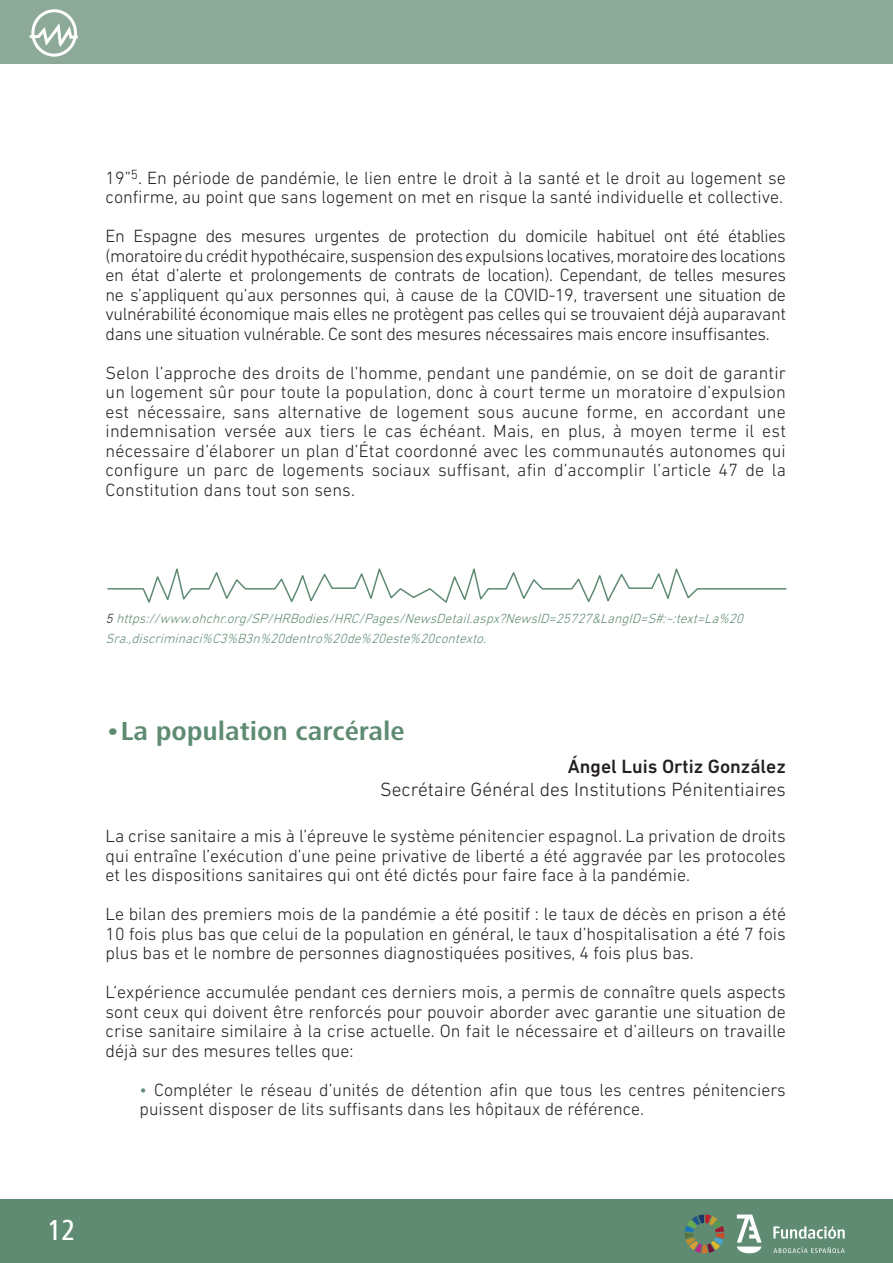
<style>
.page{position:relative;width:893px;height:1263px;background:#fff}
.page>*{position:absolute;margin:0;border:0;box-sizing:border-box;transform-origin:0 0}
.t1{font:500 condensed 30px "Frutiger Next Pro";color:#fff}
.t2{font:700 condensed 27px "Frutiger Next Pro";color:#5f8b72;scale:1.13 1}
.t3{font:300 19.5px "DIN Next LT Pro";color:#231f20}
.t4{font:500 19.5px "DIN Next LT Pro";color:#231f20}
.t5{font:300 18px/19.5px "DIN Next LT Pro";color:#231f20;text-align:justify}
.t6{font:italic 300 13.5px/19.5px "DIN Next LT Pro";color:#5f8b72}
.s1{color:#231f20}
.s2{color:#5f8b72}
</style>
<div class="page">
<div style="left:0;top:1199px;width:893px;height:64px;background:#5f8b72"></div>
<div style="left:0;top:0;width:893px;height:64px;background:#8caa97"></div>
<div style="left:31px;top:9px;width:46px;height:48px;border:3px solid #fff;border-radius:50%"></div>
<svg style="left:29px;top:22px;width:49px;height:28px"></svg>
<svg style="left:737px;top:1214px;width:25px;height:39px"></svg>
<svg style="left:773px;top:1226px;width:72px;height:13px"></svg>
<svg style="left:773px;top:1247px;width:72px;height:6px"></svg>
<svg style="left:685px;top:1214px;width:39px;height:39px"></svg>
<svg style="left:107px;top:568px;width:680px;height:35px"></svg>
<p class="t5" style="left:106px;top:168px;width:682px">19”<sup>5</sup>. En période de pandémie, le lien entre le droit à la santé et le droit au logement se confirme, au point que sans logement on met en risque la santé individuelle et collective.</p>
<p class="t5" style="left:106px;top:226px;width:682px">En Espagne des mesures urgentes de protection du domicile habituel ont été établies (moratoire du crédit hypothécaire, suspension des expulsions locatives, moratoire des locations en état d’alerte et prolongements de contrats de location). Cependant, de telles mesures ne s’appliquent qu’aux personnes qui, à cause de la COVID-19, traversent une situation de vulnérabilité économique mais elles ne protègent pas celles qui se trouvaient déjà auparavant dans une situation vulnérable. Ce sont des mesures nécessaires mais encore insuffisantes.</p>
<p class="t5" style="left:106px;top:363px;width:682px">Selon l’approche des droits de l’homme, pendant une pandémie, on se doit de garantir un logement sûr pour toute la population, donc à court terme un moratoire d’expulsion est nécessaire, sans alternative de logement sous aucune forme, en accordant une indemnisation versée aux tiers le cas échéant. Mais, en plus, à moyen terme il est nécessaire d’élaborer un plan d’État coordonné avec les communautés autonomes qui configure un parc de logements sociaux suffisant, afin d’accomplir l’article 47 de la Constitution dans tout son sens.</p>
<p class="t6" style="left:106px;top:609px;width:643px"><span class="s1">5</span>https://www.ohchr.org/SP/HRBodies/HRC/Pages/NewsDetail.aspx?NewsID=25727&amp;LangID=S#:~:text=La%20<br>Sra.,discriminaci%C3%B3n%20dentro%20de%20este%20contexto.</p>
<h2 class="t2" style="left:106px;top:715px;width:266px">•La population carcérale</h2>
<p class="t4" style="left:568px;top:755px;width:220px">Ángel Luis Ortiz González</p>
<p class="t3" style="left:380px;top:778px;width:407px">Secrétaire Général des Institutions Pénitentiaires</p>
<p class="t5" style="left:106px;top:826px;width:682px">La crise sanitaire a mis à l’épreuve le système pénitencier espagnol. La privation de droits qui entraîne l’exécution d’une peine privative de liberté a été aggravée par les protocoles et les dispositions sanitaires qui ont été dictés pour faire face à la pandémie.</p>
<p class="t5" style="left:106px;top:904px;width:682px">Le bilan des premiers mois de la pandémie a été positif : le taux de décès en prison a été 10 fois plus bas que celui de la population en général, le taux d’hospitalisation a été 7 fois plus bas et le nombre de personnes diagnostiquées positives, 4 fois plus bas.</p>
<p class="t5" style="left:106px;top:982px;width:682px">L’expérience accumulée pendant ces derniers mois, a permis de connaître quels aspects sont ceux qui doivent être renforcés pour pouvoir aborder avec garantie une situation de crise sanitaire similaire à la crise actuelle. On fait le nécessaire et d’ailleurs on travaille déjà sur des mesures telles que:</p>
<p class="t5" style="left:140px;top:1080px;width:648px"><span class="s2">•</span> Compléter le réseau d’unités de détention afin que tous les centres pénitenciers puissent disposer de lits suffisants dans les hôpitaux de référence.</p>
<h1 class="t1" style="left:47px;top:1213px;width:30px">12</h1>
</div>
